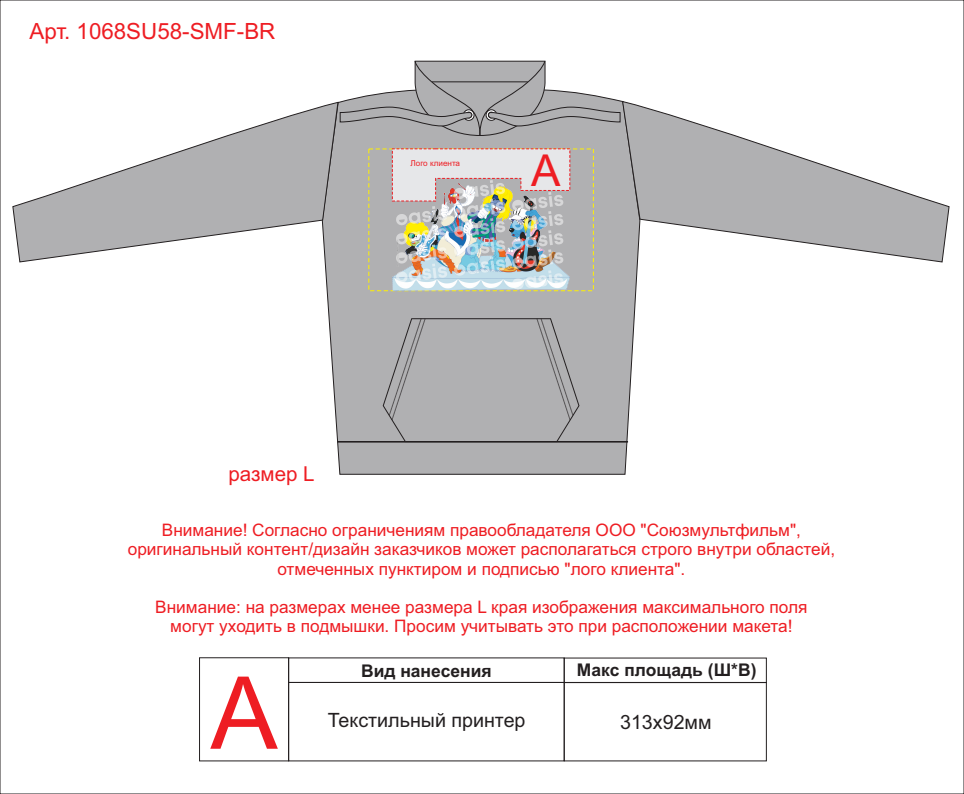
<style>
.page{position:relative;width:964px;height:794px;background:#fff}
.page>*{position:absolute;margin:0;border:0;box-sizing:border-box;transform-origin:0 0}
.t1{font:100.7px "Arial";color:#ee1d23}
.t2{font:44px "Arial";color:#ee1d23}
.t3{font:22.36px "Arial";color:#ee1d23}
.t4{font:20.56px "Arial";color:#ee1d23}
.t5{font:19.68px "Arial";color:#231f20}
.t6{font:700 17.48px "Arial";color:#231f20}
.t7{font:17.22px/19.2px "Arial";color:#ee1d23;text-align:center}
.t8{font:8.12px "Arial";color:#ee1d23}
</style>
<div class="page">
<div style="left:288px;top:682px;width:276px;height:79px;border:1px solid #231f20"></div>
<div style="left:564px;top:682px;width:202px;height:79px;border:1px solid #231f20"></div>
<div style="left:199px;top:657px;width:90px;height:104px;border:1px solid #231f20"></div>
<svg style="left:324px;top:100px;width:314px;height:374px;background:#b3b3b5"></svg>
<svg style="left:13px;top:101px;width:936px;height:161px;fill:#b0b0b2"></svg>
<svg style="left:340px;top:61px;width:280px;height:75px"></svg>
<hr style="left:432px;top:82px;width:96px;height:1px;background:#231f20">
<div style="left:338px;top:441px;width:289px;height:1px;border:1px solid #231f20"></div>
<svg style="left:383px;top:318px;width:196px;height:124px;background:#aaaaac"></svg>
<div style="left:368px;top:148px;width:226px;height:143px;border:1px dashed #fff101"></div>
<img style="left:392px;top:202px;width:178px;height:88px">
<svg style="left:392px;top:148px;width:178px;height:54px;background:#dbd3cf"></svg>
<p class="t3" style="left:30px;top:23px;width:247px">Арт. 1068SU58-SMF-BR</p>
<p class="t8" style="left:411px;top:160px;width:51px">Лого клиента</p>
<h2 class="t2" style="left:531px;top:154px;width:31px">А</h2>
<p class="t4" style="left:228px;top:466px;width:88px">размер L</p>
<p class="t7" style="left:128px;top:522px;width:709px">Внимание! Согласно ограничениям правообладателя ООО "Союзмультфильм", оригинальный контент/дизайн заказчиков может располагаться строго внутри областей, отмеченных пунктиром и подписью "лого клиента".</p>
<p class="t7" style="left:155px;top:599px;width:654px">Внимание: на размерах менее размера L края изображения максимального поля могут уходить в подмышки. Просим учитывать это при расположении макета!</p>
<h1 class="t1" style="left:210px;top:675px;width:69px">A</h1>
<p class="t6" style="left:361px;top:664px;width:132px">Вид нанесения</p>
<p class="t6" style="left:577px;top:663px;width:181px">Макс площадь (Ш*В)</p>
<p class="t5" style="left:328px;top:712px;width:199px">Текстильный принтер</p>
<p class="t5" style="left:620px;top:714px;width:93px">313х92мм</p>
</div>
